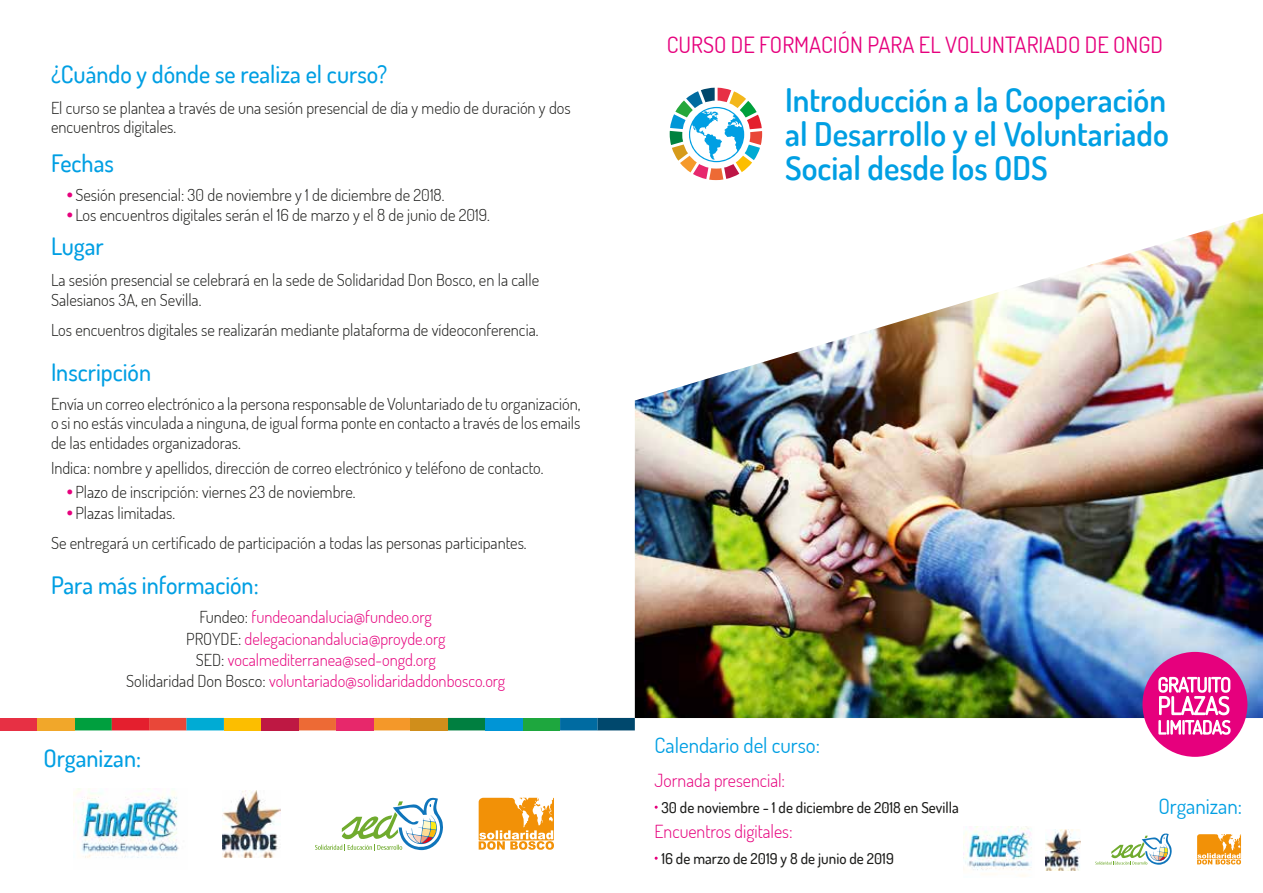
<style>
.page{position:relative;width:1263px;height:893px;background:#fff}
.page>*{position:absolute;margin:0;border:0;box-sizing:border-box;transform-origin:0 0}
.t1{font:600 32.55px/33.9px "Dosis";color:#009fe3;text-align:justify}
.t2{font:500 24px "Dosis";color:#009fe3}
.t3{font:22.35px "Dosis";color:#e6007d}
.t4{font:21px "Dosis";color:#009fe3}
.t5{font:300 18px "Dosis";color:#e6007d}
.t6{font:300 16.5px/19.8px "Dosis";color:#1d1d1b}
.t7{font:300 16.5px/21.3px "Dosis";color:#e6007d;text-align:center}
.t8{font:500 15px "Dosis";color:#1d1d1b}
.s1{color:#e6007d}
.s2{color:#1d1d1b}
.s3{font-weight:300;font-size:18px;color:#e6007d}
</style>
<div class="page">
<img style="left:73px;top:788px;width:106px;height:70px">
<img style="left:223px;top:791px;width:58px;height:67px">
<svg style="left:479px;top:798px;width:75px;height:52px"></svg>
<svg style="left:315px;top:797px;width:128px;height:54px"></svg>
<div style="left:0;top:718px;width:37px;height:12px;background:#e73044"></div>
<div style="left:74px;top:718px;width:38px;height:12px;background:#009f3e"></div>
<div style="left:149px;top:718px;width:38px;height:12px;background:#e94739"></div>
<div style="left:224px;top:718px;width:37px;height:12px;background:#fcbe00"></div>
<div style="left:298px;top:718px;width:38px;height:12px;background:#ed6a35"></div>
<div style="left:37px;top:718px;width:38px;height:12px;background:#f1a72a"></div>
<div style="left:112px;top:718px;width:37px;height:12px;background:#e41f2e"></div>
<div style="left:186px;top:718px;width:38px;height:12px;background:#00abd4"></div>
<div style="left:261px;top:718px;width:38px;height:12px;background:#be1843"></div>
<div style="left:373px;top:718px;width:38px;height:12px;background:#f49829"></div>
<div style="left:448px;top:718px;width:37px;height:12px;background:#007f40"></div>
<div style="left:523px;top:718px;width:37px;height:12px;background:#1ea73e"></div>
<div style="left:597px;top:718px;width:38px;height:12px;background:#00486d"></div>
<div style="left:336px;top:718px;width:37px;height:12px;background:#e7286b"></div>
<div style="left:411px;top:718px;width:37px;height:12px;background:#d08e1b"></div>
<div style="left:485px;top:718px;width:38px;height:12px;background:#0095d6"></div>
<div style="left:560px;top:718px;width:37px;height:12px;background:#006ba1"></div>
<img style="left:963px;top:827px;width:69px;height:50px">
<img style="left:1045px;top:829px;width:35px;height:41px">
<svg style="left:1197px;top:834px;width:44px;height:30px"></svg>
<svg style="left:1095px;top:833px;width:77px;height:32px"></svg>
<img style="left:635px;top:214px;width:628px;height:504px">
<svg style="left:654px;top:805px;width:4px;height:4px"></svg>
<svg style="left:654px;top:856px;width:4px;height:4px"></svg>
<div style="left:1142px;top:652px;width:105px;height:105px;background:#e6007d;border-radius:50%"></div>
<svg style="left:1157px;top:676px;width:75px;height:67px"></svg>
<svg style="left:670px;top:88px;width:92px;height:92px"></svg>
<h2 class="t2" style="left:51px;top:59px;width:338px">¿Cuándo y dónde se realiza el curso?</h2>
<p class="t6" style="left:51px;top:97px;width:521px">El curso se plantea a través de una sesión presencial de día y medio de duración y dos encuentros digitales.</p>
<h2 class="t2" style="left:51px;top:148px;width:64px">Fechas</h2>
<p class="t6" style="left:66px;top:185px;width:380px"><span class="s1">•</span>Sesión presencial: 30 de noviembre y 1 de diciembre de 2018.</p>
<p class="t6" style="left:66px;top:204px;width:425px"><span class="s1">•</span>Los encuentros digitales serán el 16 de marzo y el 8 de junio de 2019.</p>
<h2 class="t2" style="left:51px;top:231px;width:54px">Lugar</h2>
<p class="t6" style="left:51px;top:269px;width:490px">La sesión presencial se celebrará en la sede de Solidaridad Don Bosco, en la calle<br>Salesianos 3A, en Sevilla.</p>
<p class="t6" style="left:51px;top:319px;width:489px">Los encuentros digitales se realizarán mediante plataforma de vídeoconferencia.</p>
<h2 class="t2" style="left:51px;top:356px;width:102px">Inscripción</h2>
<p class="t6" style="left:51px;top:393px;width:531px;text-align:justify">Envía un correo electrónico a la persona responsable de Voluntariado de tu organización, o si no estás vinculada a ninguna, de igual forma ponte en contacto a través de los emails de las entidades organizadoras.</p>
<p class="t6" style="left:51px;top:457px;width:494px">Indica: nombre y apellidos, dirección de correo electrónico y teléfono de contacto.</p>
<p class="t6" style="left:66px;top:481px;width:291px"><span class="s1">•</span>Plazo de inscripción: viernes 23 de noviembre.</p>
<p class="t6" style="left:51px;top:497px;width:477px;line-height:30.3px;text-indent:15px"><span class="s1">•</span>Plazas limitadas.<br>Se entregará un certificado de participación a todas las personas participantes.</p>
<h2 class="t2" style="left:51px;top:570px;width:209px">Para más información:</h2>
<p class="t7" style="left:126px;top:606px;width:381px"><span class="s2">Fundeo:</span> fundeoandalucia@fundeo.org<br><span class="s2">PROYDE:</span> delegacionandalucia@proyde.org<br><span class="s2">SED:</span> vocalmediterranea@sed-ongd.org<br><span class="s2">Solidaridad Don Bosco:</span> voluntariado@solidaridaddonbosco.org</p>
<h2 class="t2" style="left:44px;top:742px;width:99px">Organizan:</h2>
<h3 class="t3" style="left:667px;top:30px;width:498px">CURSO DE FORMACIÓN PARA EL VOLUNTARIADO DE ONGD</h3>
<h1 class="t1" style="left:785px;top:82px;width:385px">Introducción a la Cooperación al Desarrollo y el Voluntariado Social desde los ODS</h1>
<p class="t4" style="left:654px;top:732px;width:167px">Calendario del curso:</p>
<p class="t5" style="left:654px;top:769px;width:132px">Jornada presencial:</p>
<p class="t8" style="left:654px;top:797px;width:306px"><span class="s3">·</span> 30 de noviembre - 1 de diciembre de 2018 en Sevilla</p>
<p class="t5" style="left:654px;top:820px;width:140px">Encuentros digitales:</p>
<p class="t8" style="left:654px;top:848px;width:241px"><span class="s3">·</span> 16 de marzo de 2019 y 8 de junio de 2019</p>
<p class="t4" style="left:1158px;top:792px;width:85px">Organizan:</p>
</div>
